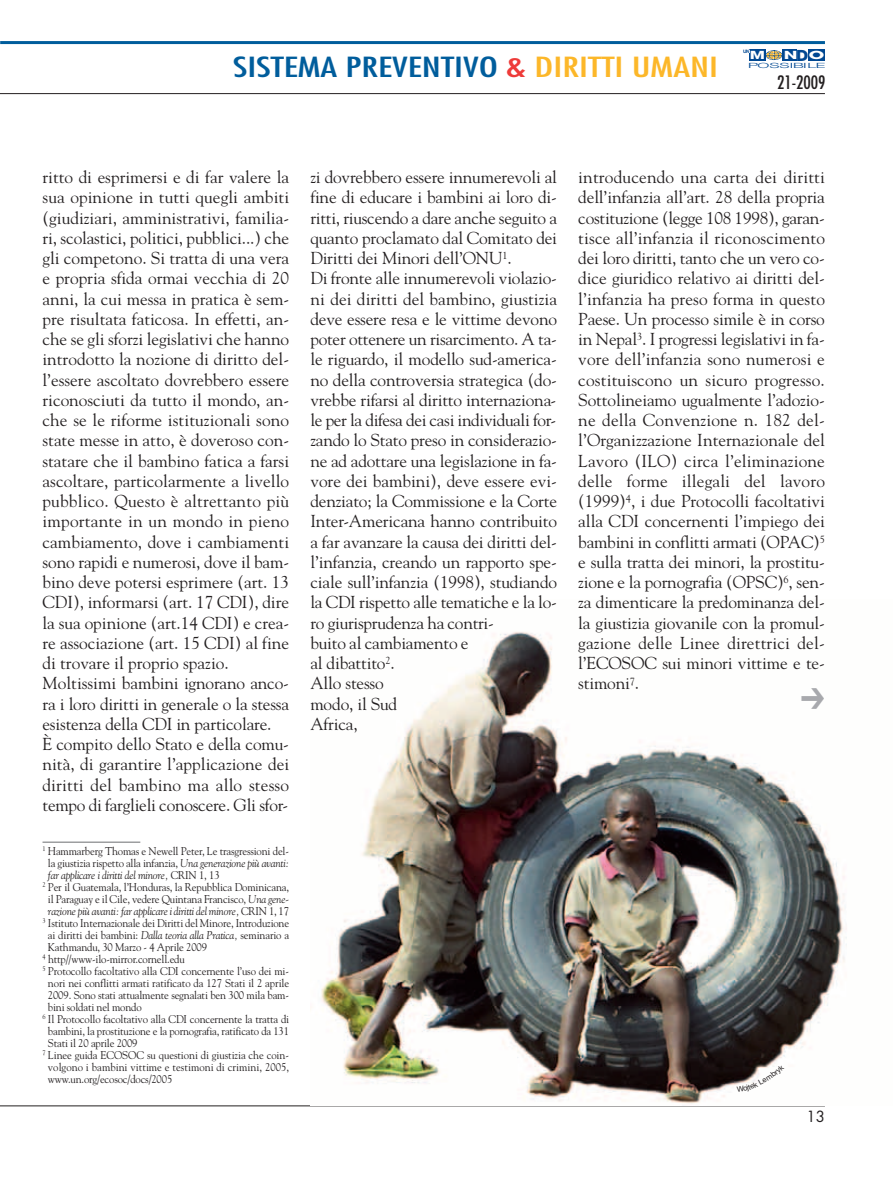
<style>
.page{position:relative;width:893px;height:1191px;background:#fff}
.page>*{position:absolute;margin:0;border:0;box-sizing:border-box;transform-origin:0 0}
.t1{font:condensed 27px "Futura";color:#005d9c;scale:1.5 1}
.t2{font:condensed 18px "Futura";color:#231f20}
.t3{font:17.25px/20.2px "Goudy";letter-spacing:-.005em;color:#231f20}
.t4{font:15px "Futura";color:#231f20}
.t5{font:11.25px "Goudy";letter-spacing:-.015em;color:#231f20;scale:.95 1}
.t6{font:italic 11.25px "Goudy";letter-spacing:-.015em;color:#231f20;scale:.95 1}
.t7{font:700 10.95px "Avant Garde";color:#fff;scale:1.66 1}
.t8{font:700 10.95px "Avant Garde";color:#fff;scale:1.52 1}
.t9{font:300 7.2px "Helvetica Neue";color:#014892;scale:2.23 1}
.t10{font:700 4.65px "Helvetica Neue";color:#014892}
.s1{color:#ee3b39}
.s2{color:#fcb729}
.s3{font-size:15px;color:#014892}
.s4{font-style:italic}
.s5{font-style:normal}
</style>
<div class="page">
<hr style="left:0;top:1105px;width:825px;height:1px;background:#231f20">
<hr style="left:0;top:41px;width:825px;height:3px;background:#005d9c">
<hr style="left:0;top:93px;width:825px;height:1px;background:#231f20">
<div style="left:808px;top:50px;width:17px;height:11px;background:#014892"></div>
<div style="left:782px;top:50px;width:15px;height:11px;background:#014892"></div>
<div style="left:749px;top:50px;width:17px;height:11px;background:#014892"></div>
<svg style="left:766px;top:50px;width:16px;height:10px"></svg>
<img style="left:321px;top:632px;width:526px;height:472px">
<hr style="left:43px;top:841px;width:97px;height:1px;background:#6c6d70">
<svg style="left:802px;top:688px;width:22px;height:21px"></svg>
<svg style="left:737px;top:1064px;width:47px;height:28px"></svg>
<h1 class="t1" style="left:233px;top:55px;width:325px">SISTEMA PREVENTIVO <span class="s1">&amp;</span> <span class="s2">DIRITTI UMANI</span></h1>
<p class="t10" style="left:743px;top:50px;width:8px">UN</p>
<p class="t8" style="left:750px;top:51px;width:12px">M</p>
<p class="t7" style="left:784px;top:51px;width:26px">N<span class="s3">D</span>O</p>
<p class="t9" style="left:748px;top:62px;width:36px">P OSSIB ILE</p>
<p class="t2" style="left:777px;top:74px;width:50px">21-2009</p>
<p class="t3" style="left:43px;top:168px;width:248px">ritto di esprimersi e di far valere la sua opinione in tutti quegli ambiti (giudiziari, amministrativi, familia&shy;ri, scolastici, politici, pubblici...) che gli competono. Si tratta di una vera e propria sfida ormai vecchia di 20 anni, la cui messa in pratica è sem&shy;pre risultata faticosa. In effetti, an&shy;che se gli sforzi legislativi che hanno introdotto la nozione di diritto del&shy;l’essere ascoltato dovrebbero essere riconosciuti da tutto il mondo, an&shy;che se le riforme istituzionali sono state messe in atto, è doveroso con&shy;statare che il bambino fatica a farsi ascoltare, particolarmente a livello pubblico. Questo è altrettanto più importante in un mondo in pieno cambiamento, dove i cambiamenti sono rapidi e numerosi, dove il bam&shy;bino deve potersi esprimere (art. 13<br>CDI), informarsi (art. 17 CDI), dire la sua opinione (art.14 CDI) e crea&shy;re associazione (art. 15 CDI) al fine di trovare il proprio spazio.<br>Moltissimi bambini ignorano anco&shy;ra i loro diritti in generale o la stessa esistenza della CDI in particolare.<br>È compito dello Stato e della comu&shy;nità, di garantire l’applicazione dei diritti del bambino ma allo stesso tempo di farglieli conoscere. Gli sfor-</p>
<p class="t3" style="left:310px;top:168px;width:248px">zi dovrebbero essere innumerevoli al fine di educare i bambini ai loro di&shy;ritti, riuscendo a dare anche seguito a quanto proclamato dal Comitato dei<br>Diritti dei Minori dell’ONU<sup>1</sup>.<br>Di fronte alle innumerevoli violazio&shy;ni dei diritti del bambino, giustizia deve essere resa e le vittime devono poter ottenere un risarcimento. A ta&shy;le riguardo, il modello sud-america&shy;no della controversia strategica (do&shy;vrebbe rifarsi al diritto internaziona&shy;le per la difesa dei casi individuali for&shy;zando lo Stato preso in considerazio&shy;ne ad adottare una legislazione in fa&shy;vore dei bambini), deve essere evi&shy;denziato; la Commissione e la Corte<br>Inter-Americana hanno contribuito a far avanzare la causa dei diritti del&shy;l’infanzia, creando un rapporto spe&shy;ciale sull’infanzia (1998), studiando la CDI rispetto alle tematiche e la lo&shy;ro giurisprudenza ha contri-<br>buito al cambiamento e<br>al dibattito<sup>2</sup>.<br>Allo stesso<br>modo, il Sud<br>Africa,</p>
<p class="t3" style="left:578px;top:168px;width:248px;text-align:justify">introducendo una carta dei diritti dell’infanzia all’art. 28 della propria costituzione (legge 108 1998), garan&shy;tisce all’infanzia il riconoscimento dei loro diritti, tanto che un vero co&shy;dice giuridico relativo ai diritti del&shy;l’infanzia ha preso forma in questo Paese. Un processo simile è in corso in Nepal<sup>3</sup>. I progressi legislativi in fa&shy;vore dell’infanzia sono numerosi e costituiscono un sicuro progresso.<br>Sottolineiamo ugualmente l’adozio&shy;ne della Convenzione n. 182 del&shy;l’Organizzazione Internazionale del Lavoro (ILO) circa l’eliminazione delle forme illegali del lavoro (1999)<sup>4</sup>, i due Protocolli facoltativi alla CDI concernenti l’impiego dei bambini in conflitti armati (OPAC)<sup>5 </sup>e sulla tratta dei minori, la prostitu&shy;zione e la pornografia (OPSC)<sup>6</sup>, sen&shy;za dimenticare la predominanza del&shy;la giustizia giovanile con la promul&shy;gazione delle Linee direttrici del&shy;l’ECOSOC sui minori vittime e te&shy;stimoni<sup>7</sup>.</p>
<p class="t5" style="left:43px;top:846px;width:261px"><sup>1</sup> Hammarberg Thomas e Newell Peter, Le trasgressioni del-</p>
<p class="t5" style="left:48px;top:858px;width:255px">la giustizia rispetto alla infanzia, <span class="s4">Una generazione più avanti:</span></p>
<p class="t6" style="left:48px;top:870px;width:182px">far applicare i diritti del minore, <span class="s5">CRIN 1, 13</span></p>
<p class="t5" style="left:43px;top:882px;width:261px"><sup>2</sup> Per il Guatemala, l’Honduras, la Repubblica Dominicana,</p>
<p class="t5" style="left:48px;top:894px;width:255px">il Paraguay e il Cile, vedere Quintana Francisco, <span class="s4">Una gene-</span></p>
<p class="t6" style="left:48px;top:906px;width:255px">razione più avanti: far applicare i diritti del minore, <span class="s5">CRIN 1, 17</span></p>
<p class="t5" style="left:43px;top:918px;width:261px"><sup>3</sup> Istituto Internazionale dei Diritti del Minore, Introduzione</p>
<p class="t5" style="left:48px;top:930px;width:255px">ai diritti dei bambini: <span class="s4">Dalla teoria alla Pratica,</span> seminario a</p>
<p class="t5" style="left:48px;top:942px;width:169px">Kathmandu, 30 Marzo - 4 Aprile 2009</p>
<p class="t5" style="left:43px;top:954px;width:151px"><sup>4</sup> http//www-ilo-mirror.cornell.edu</p>
<p class="t5" style="left:43px;top:966px;width:261px"><sup>5</sup> Protocollo facoltativo alla CDI concernente l’uso dei mi-</p>
<p class="t5" style="left:48px;top:978px;width:255px">nori nei conflitti armati ratificato da 127 Stati il 2 aprile</p>
<p class="t5" style="left:48px;top:990px;width:255px">2009. Sono stati attualmente segnalati ben 300 mila bam-</p>
<p class="t5" style="left:48px;top:1002px;width:100px">bini soldati nel mondo</p>
<p class="t5" style="left:43px;top:1014px;width:261px"><sup>6</sup> Il Protocollo facoltativo alla CDI concernente la tratta di</p>
<p class="t5" style="left:48px;top:1026px;width:255px">bambini, la prostituzione e la pornografia, ratificato da 131</p>
<p class="t5" style="left:48px;top:1038px;width:96px">Stati il 20 aprile 2009</p>
<p class="t5" style="left:43px;top:1050px;width:261px"><sup>7</sup> Linee guida ECOSOC su questioni di giustizia che coin-</p>
<p class="t5" style="left:48px;top:1062px;width:255px">volgono i bambini vittime e testimoni di crimini, 2005,</p>
<p class="t5" style="left:48px;top:1074px;width:132px">www.un.org/ecosoc/docs/2005</p>
<p class="t4" style="left:806px;top:1109px;width:20px">13</p>
</div>
